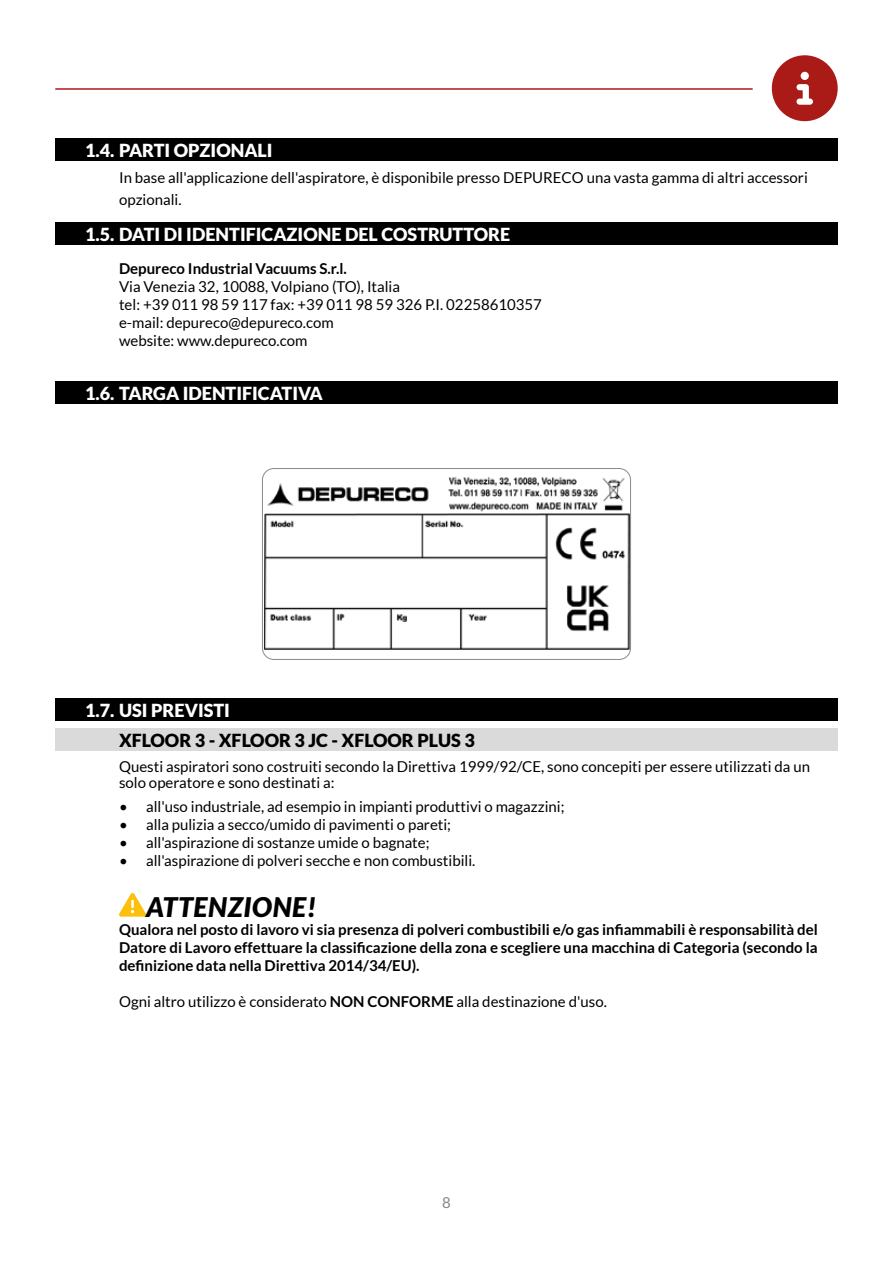
<style>
.page{position:relative;width:893px;height:1263px;background:#fff}
.page>*{position:absolute;margin:0;border:0;box-sizing:border-box;transform-origin:0 0}
.t1{font:italic 900 27px "Lato";letter-spacing:.025em;color:#000}
.t2{font:900 18px "Lato";color:#fff}
.t3{font:900 18px "Lato";color:#000}
.t4{font:15px/18px "Lato";color:#000}
.t5{font:700 15px/18px "Lato";color:#000;text-align:justify}
.t6{font:15px "Lato";color:#868686}
.s1{font-weight:700}
</style>
<div class="page">
<div style="left:55px;top:138px;width:783px;height:23px;background:#000"></div>
<div style="left:55px;top:222px;width:783px;height:23px;background:#000"></div>
<div style="left:55px;top:381px;width:783px;height:23px;background:#000"></div>
<div style="left:55px;top:698px;width:783px;height:23px;background:#000"></div>
<div style="left:55px;top:728px;width:783px;height:23px;background:#dadada"></div>
<svg style="left:119px;top:893px;width:27px;height:24px"></svg>
<hr style="left:55px;top:88px;width:698px;height:2px;background:#aa1a17">
<svg style="left:771px;top:55px;width:67px;height:66px"></svg>
<img style="left:264px;top:470px;width:366px;height:180px">
<div style="left:262px;top:468px;width:369px;height:192px;border:1px solid #8c8b8b;border-radius:12px"></div>
<p class="t2" style="left:85px;top:140px;width:189px">1.4. PARTI OPZIONALI</p>
<p class="t4" style="left:119px;top:167px;width:690px;line-height:21.6px">In base all'applicazione dell'aspiratore, è disponibile presso DEPURECO una vasta gamma di altri accessori opzionali.</p>
<p class="t2" style="left:85px;top:224px;width:427px">1.5. DATI DI IDENTIFICAZIONE DEL COSTRUTTORE</p>
<p class="t5" style="left:119px;top:259px;width:229px">Depureco Industrial Vacuums S.r.l.</p>
<p class="t4" style="left:119px;top:277px;width:424px">Via Venezia 32, 10088, Volpiano (TO), Italia<br>tel: +39 011 98 59 117 fax: +39 011 98 59 326 P.I. 02258610357 e-mail: depureco@depureco.com<br>website: www.depureco.com</p>
<p class="t2" style="left:85px;top:382px;width:239px">1.6. TARGA IDENTIFICATIVA</p>
<p class="t2" style="left:85px;top:700px;width:147px">1.7. USI PREVISTI</p>
<p class="t3" style="left:119px;top:729px;width:357px">XFLOOR 3 - XFLOOR 3 JC - XFLOOR PLUS 3</p>
<p class="t4" style="left:119px;top:758px;width:692px;line-height:16.5px">Questi aspiratori sono costruiti secondo la Direttiva 1999/92/CE, sono concepiti per essere utilizzati da un solo operatore e sono destinati a:</p>
<p class="t4" style="left:119px;top:798px;width:447px">• all'uso industriale, ad esempio in impianti produttivi o magazzini;</p>
<p class="t4" style="left:119px;top:816px;width:333px">• alla pulizia a secco/umido di pavimenti o pareti;</p>
<p class="t4" style="left:119px;top:834px;width:312px">• all'aspirazione di sostanze umide o bagnate;</p>
<p class="t4" style="left:119px;top:852px;width:358px">• all'aspirazione di polveri secche e non combustibili.</p>
<h1 class="t1" style="left:146px;top:891px;width:172px">ATTENZIONE!</h1>
<p class="t5" style="left:119px;top:920px;width:700px">Qualora nel posto di lavoro vi sia presenza di polveri combustibili e/o gas infiammabili è responsabilità del Datore di Lavoro effettuare la classificazione della zona e scegliere una macchina di Categoria (secondo la definizione data nella Direttiva 2014/34/EU).</p>
<p class="t4" style="left:119px;top:992px;width:489px">Ogni altro utilizzo è considerato <span class="s1">NON CONFORME</span> alla destinazione d'uso.</p>
<p class="t6" style="left:442px;top:1194px;width:10px">8</p>
</div>
